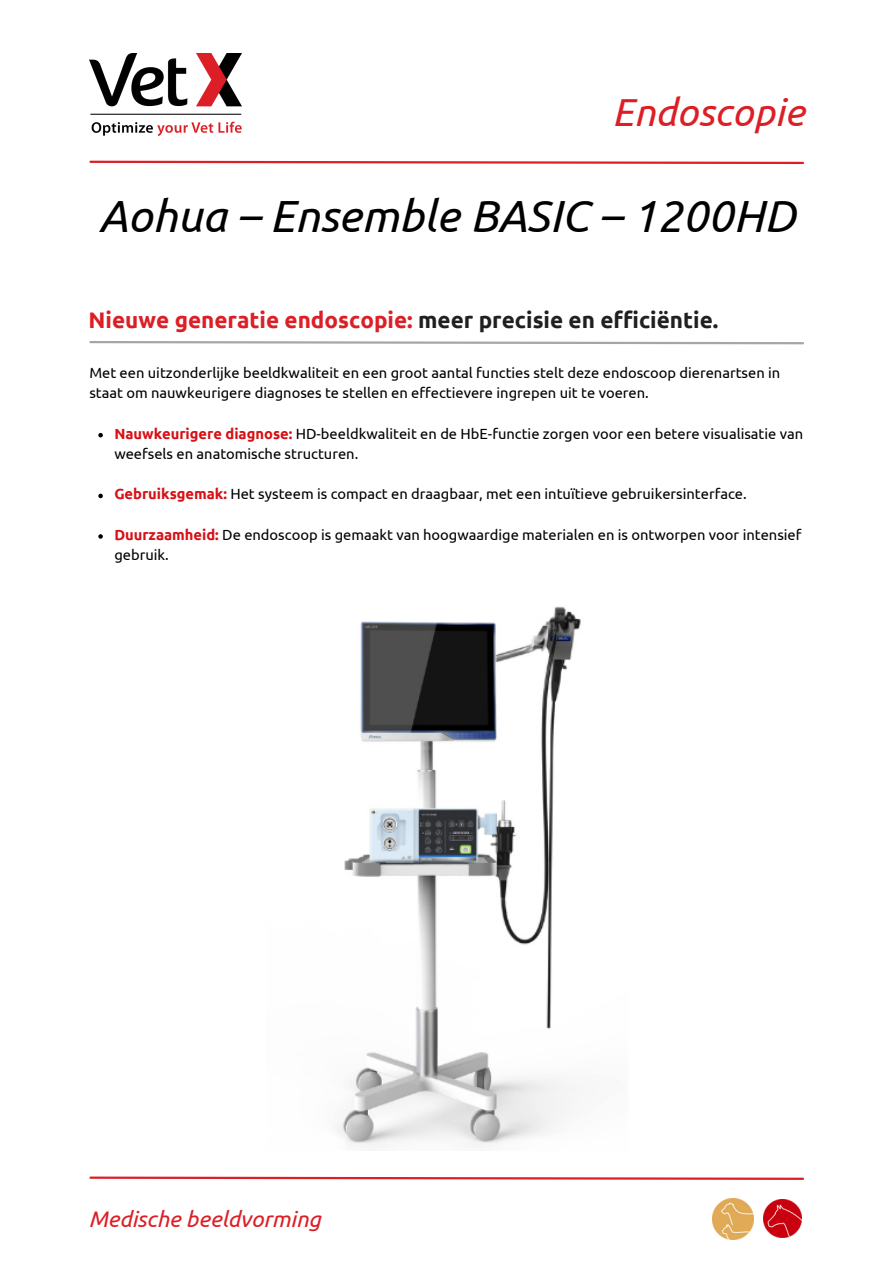
<style>
.page{position:relative;width:893px;height:1264px;background:#fff}
.page>*{position:absolute;margin:0;border:0;box-sizing:border-box;transform-origin:0 0}
.t1{font:italic 45px "Ubuntu";color:#000}
.t2{font:italic 39px "Ubuntu";color:#dc1f26}
.t3{font:700 22.5px "Ubuntu";color:#dc1f26}
.t4{font:italic 22.5px "Ubuntu";color:#dc1f26}
.t5{font:14.7px/20.2px "Ubuntu";color:#000}
.s1{color:#211f22}
.s2{font-weight:700;color:#d61116}
</style>
<div class="page">
<img style="left:89px;top:53px;width:152px;height:82px">
<svg style="left:89px;top:160px;width:715px;height:5px"></svg>
<svg style="left:89px;top:341px;width:715px;height:4px"></svg>
<svg style="left:89px;top:1176px;width:715px;height:4px"></svg>
<img style="left:337px;top:606px;width:244px;height:541px">
<svg style="left:98px;top:433px;width:5px;height:4px"></svg>
<svg style="left:98px;top:493px;width:5px;height:5px"></svg>
<svg style="left:98px;top:534px;width:5px;height:4px"></svg>
<img style="left:763px;top:1199px;width:38px;height:38px">
<img style="left:712px;top:1198px;width:41px;height:40px">
<h1 class="t2" style="left:612px;top:90px;width:194px">Endoscopie</h1>
<h3 class="t1" style="left:99px;top:190px;width:697px">Aohua – Ensemble BASIC – 1200HD</h3>
<p class="t3" style="left:89px;top:307px;width:631px">Nieuwe generatie endoscopie: <span class="s1">meer precisie en efficiëntie.</span></p>
<p class="t5" style="left:89px;top:362px;width:692px">Met een uitzonderlijke beeldkwaliteit en een groot aantal functies stelt deze endoscoop dierenartsen in staat om nauwkeurigere diagnoses te stellen en effectievere ingrepen uit te voeren.</p>
<p class="t5" style="left:114px;top:423px;width:690px"><span class="s2">Nauwkeurigere diagnose:</span> HD-beeldkwaliteit en de HbE-functie zorgen voor een betere visualisatie van weefsels en anatomische structuren.</p>
<p class="t5" style="left:114px;top:483px;width:633px"><span class="s2">Gebruiksgemak:</span> Het systeem is compact en draagbaar, met een intuïtieve gebruikersinterface.</p>
<p class="t5" style="left:114px;top:524px;width:688px"><span class="s2">Duurzaamheid:</span> De endoscoop is gemaakt van hoogwaardige materialen en is ontworpen voor intensief gebruik.</p>
<h4 class="t4" style="left:89px;top:1206px;width:234px">Medische beeldvorming</h4>
</div>
